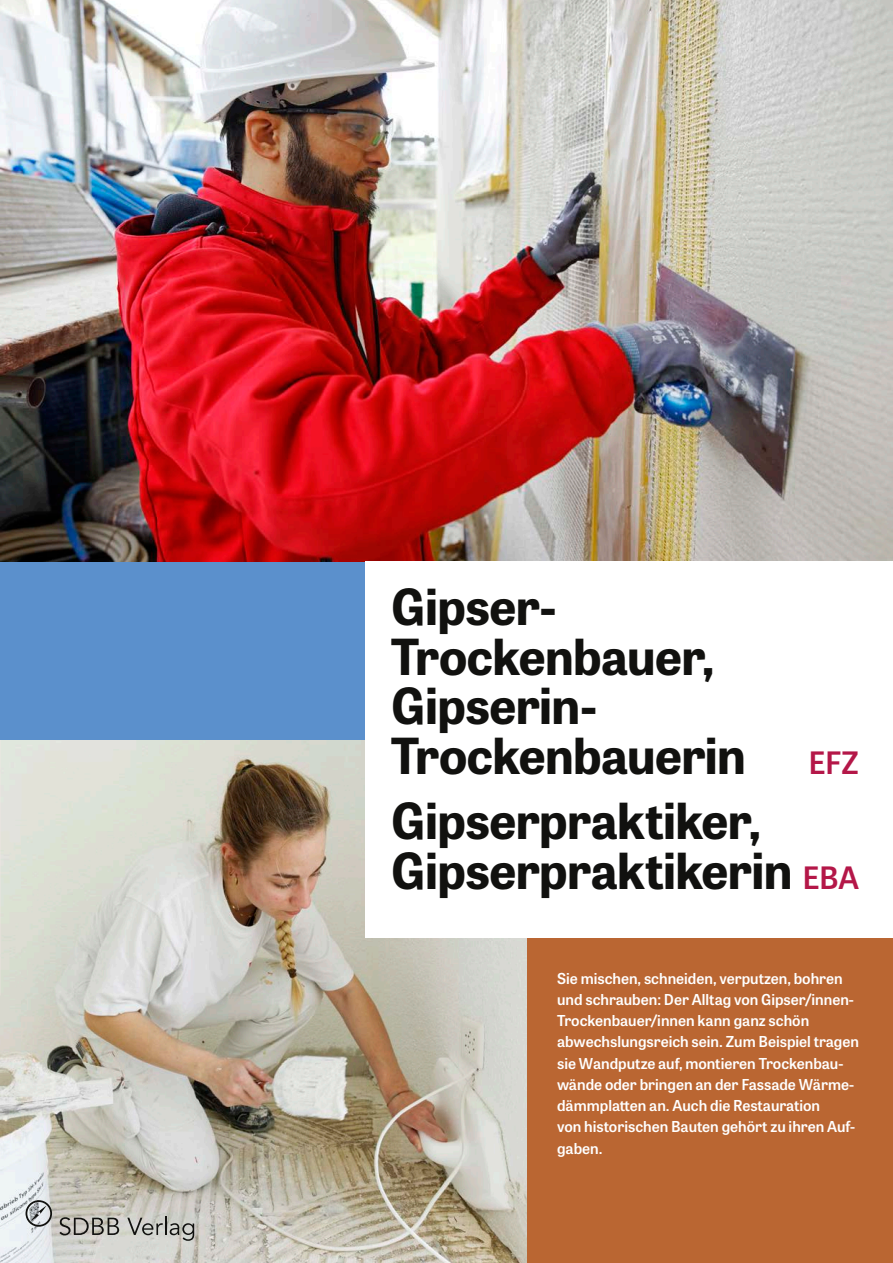
<style>
.page{position:relative;width:893px;height:1263px;background:#fff}
.page>*{position:absolute;margin:0;border:0;box-sizing:border-box;transform-origin:0 0}
.t1{font:700 49.5px/49.5px "Tablet Gothic";letter-spacing:-.01em;color:#11110f}
.t2{font:600 30.75px "Tablet Gothic";color:#b41748}
.t3{font:600 15px/21.3px "Tablet Gothic";color:#fff}
.s1{font-weight:600;font-size:30.75px;color:#b41748}
</style>
<div class="page">
<img style="left:0;top:740px;width:527px;height:523px">
<div style="left:0;top:561px;width:366px;height:179px;background:#5b90cc"></div>
<div style="left:527px;top:938px;width:366px;height:325px;background:#ba6632"></div>
<svg style="left:59px;top:1217px;width:60px;height:18px"></svg>
<svg style="left:127px;top:1216px;width:67px;height:25px;background:#acada8"></svg>
<svg style="left:26px;top:1200px;width:26px;height:27px"></svg>
<img style="left:0;top:0;width:893px;height:561px">
<div style="left:366px;top:561px;width:527px;height:377px;background:#fff"></div>
<h1 class="t1" style="left:391px;top:580px;width:356px">Gipser-<br>Trockenbauer,<br>Gipserin-<br>Trockenbauerin</h1>
<h2 class="t2" style="left:808px;top:741px;width:52px">EFZ</h2>
<h1 class="t1" style="left:391px;top:794px;width:469px">Gipserpraktiker,<br>Gipserpraktikerin <span class="s1">EBA</span></h1>
<p class="t3" style="left:557px;top:967px;width:303px">Sie mischen, schneiden, verputzen, bohren und schrauben: Der Alltag von Gipser/innen-Trockenbauer/innen kann ganz schön abwechslungsreich sein. Zum Beispiel tragen sie Wandputze auf, montieren Trockenbau&shy;wände oder bringen an der Fassade Wärme&shy;dämmplatten an. Auch die Restauration<br>von historischen Bauten gehört zu ihren Auf&shy;gaben.</p>
</div>
